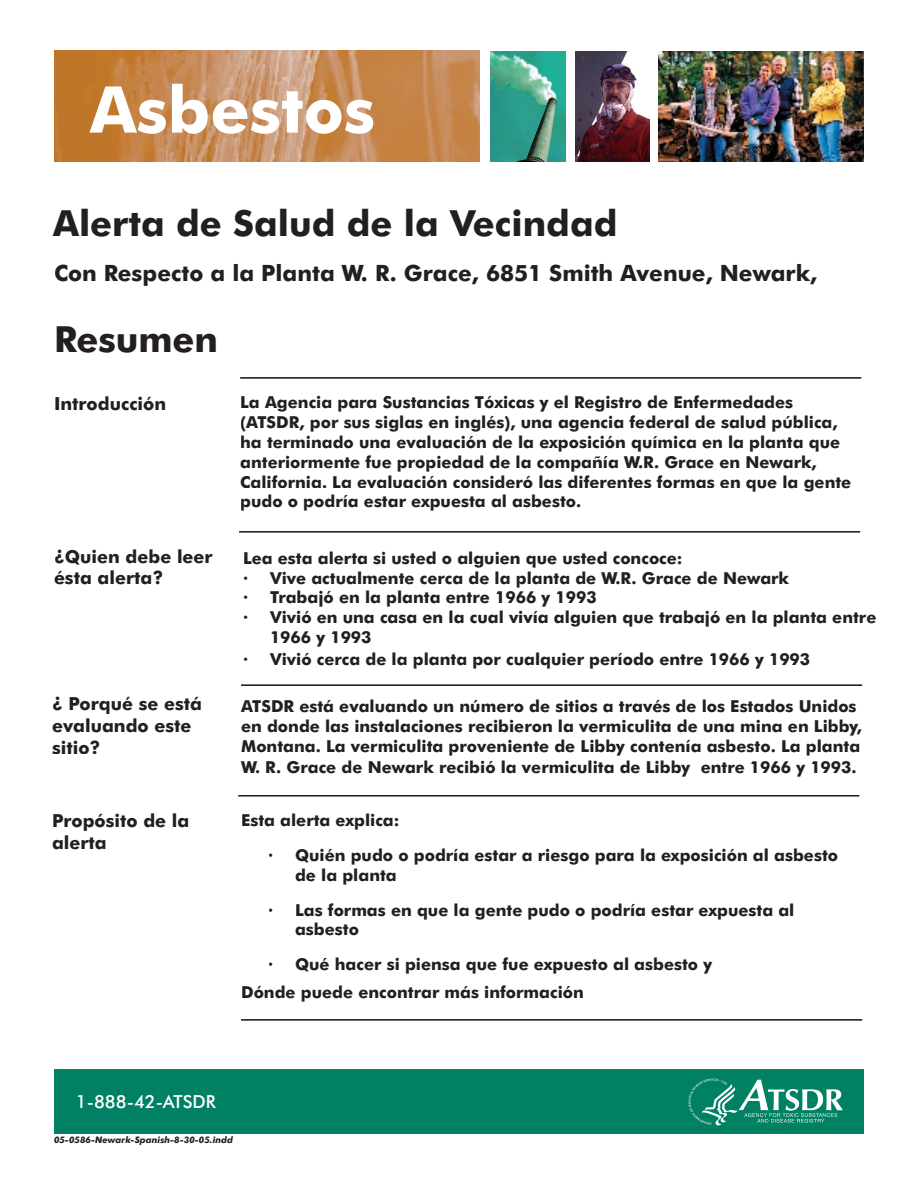
<style>
.page{position:relative;width:918px;height:1188px;background:#fff}
.page>*{position:absolute;margin:0;border:0;box-sizing:border-box;transform-origin:0 0}
.t1{font:700 64.5px "Futura BT";color:#fff}
.t2{font:64.5px "Times New Roman";color:#fff}
.t3{font:700 36px "Futura BT";color:#231f20}
.t4{font:700 22.5px "Futura BT";color:#231f20}
.t5{font:700 18px/21.6px "Futura BT";color:#231f20}
.t6{font:500 18px "Futura BT";color:#fff}
.t7{font:700 16.5px/19.8px "Futura BT";color:#231f20}
.t8{font:italic 700 9px "Futura BT";color:#231f20}
</style>
<div class="page">
<div style="left:54px;top:1069px;width:810px;height:65px;background:#008163"></div>
<img style="left:54px;top:51px;width:426px;height:111px">
<img style="left:490px;top:51px;width:75px;height:111px">
<img style="left:659px;top:51px;width:205px;height:111px">
<img style="left:575px;top:51px;width:75px;height:111px">
<svg style="left:240px;top:377px;width:621px;height:2px"></svg>
<svg style="left:239px;top:531px;width:621px;height:2px"></svg>
<svg style="left:241px;top:684px;width:621px;height:2px"></svg>
<svg style="left:238px;top:795px;width:621px;height:1px"></svg>
<svg style="left:241px;top:1019px;width:621px;height:2px"></svg>
<svg style="left:688px;top:1079px;width:155px;height:47px"></svg>
<h1 class="t1" style="left:90px;top:70px;width:287px">Asbestos</h1>
<h1 class="t2" style="left:194px;top:72px;width:130px">estos</h1>
<h2 class="t3" style="left:53px;top:201px;width:566px">Alerta de Salud de la Vecindad</h2>
<h3 class="t4" style="left:54px;top:259px;width:765px">Con Respecto a la Planta W. R. Grace, 6851 Smith Avenue, Newark,</h3>
<h2 class="t3" style="left:54px;top:317px;width:166px">Resumen</h2>
<p class="t5" style="left:54px;top:392px;width:114px">Introducción</p>
<p class="t7" style="left:240px;top:393px;width:613px">La Agencia para Sustancias Tóxicas y el Registro de Enfermedades (ATSDR, por sus siglas en inglés), una agencia federal de salud pública, ha terminado una evaluación de la exposición química en la planta que anteriormente fue propiedad de la compañía W.R. Grace en Newark, California. La evaluación consideró las diferentes formas en que la gente pudo o podría estar expuesta al asbesto.</p>
<p class="t5" style="left:54px;top:545px;width:160px">¿Quien debe leer ésta alerta?</p>
<p class="t7" style="left:243px;top:548px;width:441px">Lea esta alerta si usted o alguien que usted concoce:</p>
<p class="t7" style="left:243px;top:568px;width:548px">· Vive actualmente cerca de la planta de W.R. Grace de Newark</p>
<p class="t7" style="left:243px;top:588px;width:355px">· Trabajó en la planta entre 1966 y 1993</p>
<p class="t7" style="left:243px;top:607px;width:635px">· Vivió en una casa en la cual vivía alguien que trabajó en la planta entre</p>
<p class="t7" style="left:270px;top:627px;width:103px">1966 y 1993</p>
<p class="t7" style="left:243px;top:649px;width:569px">· Vivió cerca de la planta por cualquier período entre 1966 y 1993</p>
<p class="t5" style="left:52px;top:693px;width:152px">¿ Porqué se está evaluando este sitio?</p>
<p class="t7" style="left:241px;top:696px;width:623px">ATSDR está evaluando un número de sitios a través de los Estados Unidos en donde las instalaciones recibieron la vermiculita de una mina en Libby,<br>Montana. La vermiculita proveniente de Libby contenía asbesto. La planta</p>
<p class="t7" style="left:241px;top:757px;width:617px">W. R. Grace de Newark recibió la vermiculita de Libby entre 1966 y 1993.</p>
<p class="t5" style="left:52px;top:810px;width:139px">Propósito de la alerta</p>
<p class="t7" style="left:268px;top:803px;width:572px;line-height:34.8px;text-indent:-27px">Esta alerta explica:<br>· Quién pudo o podría estar a riesgo para la exposición al asbesto</p>
<p class="t7" style="left:268px;top:857px;width:528px;line-height:34.8px;text-indent:27px">de la planta<br>· Las formas en que la gente pudo o podría estar expuesta al</p>
<p class="t7" style="left:268px;top:912px;width:446px;line-height:34.8px;text-indent:27px">asbesto<br>· Qué hacer si piensa que fue expuesto al asbesto y</p>
<p class="t7" style="left:241px;top:982px;width:344px">Dónde puede encontrar más información</p>
<p class="t6" style="left:76px;top:1091px;width:142px">1-888-42-ATSDR</p>
<p class="t8" style="left:54px;top:1134px;width:181px">05-0586-Newark-Spanish-8-30-05.indd</p>
</div>
